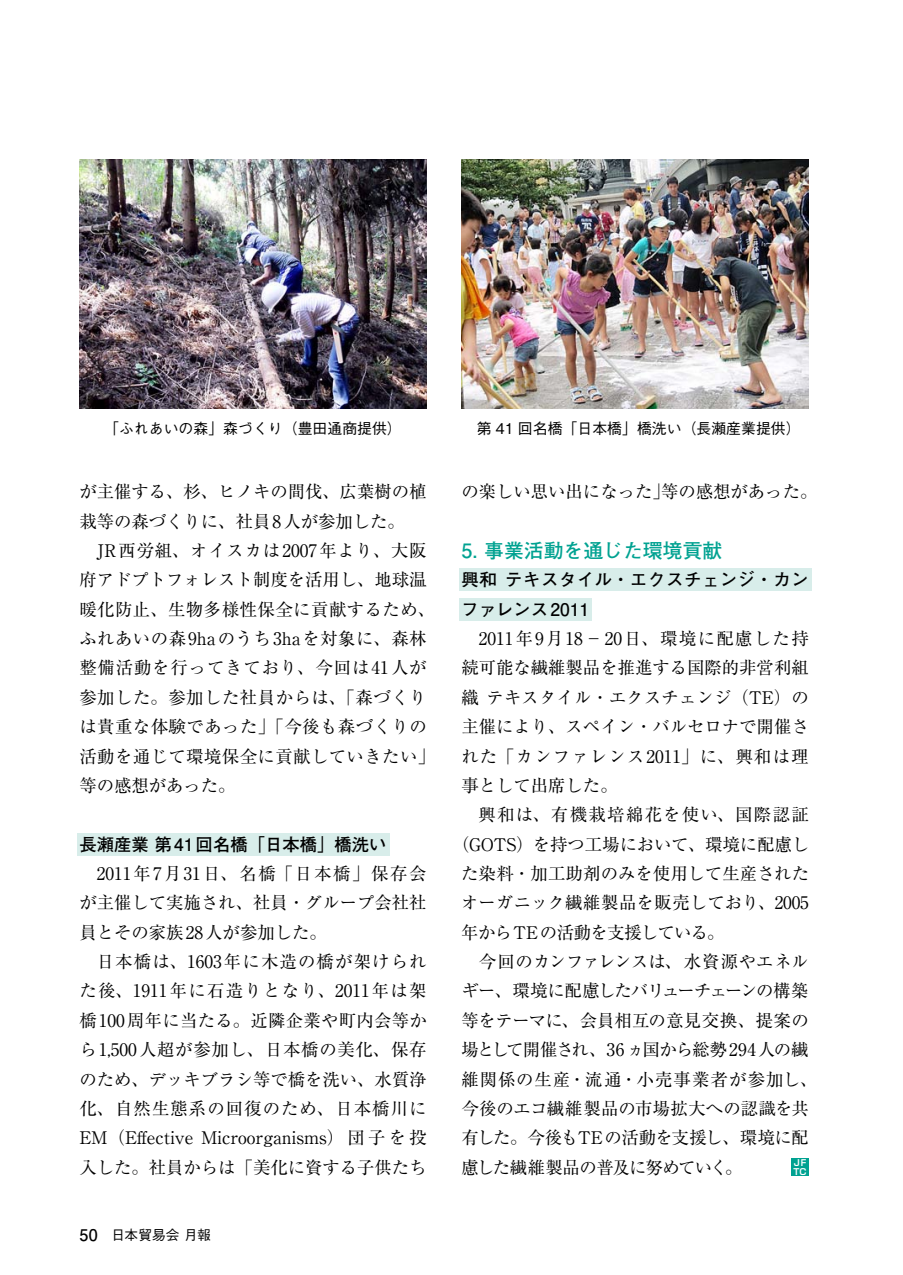
<style>
.page{position:relative;width:903px;height:1275px;background:#fff}
.page>*{position:absolute;margin:0;border:0;box-sizing:border-box;transform-origin:0 0}
.t1{font:700 19.78px "Futo Go B101 Pro";color:#00a291}
.t2{font:17.32px/29.4px "Ryumin Pro";color:#000;text-align:justify}
.t3{font:17.32px/29.4px "Ryumin Pro";letter-spacing:.03em;color:#000}
.t4{font:17.32px "Ryumin Pro";letter-spacing:-.04em;color:#000}
.t5{font:700 17.32px/29.4px "Futo Go B101 Pro";letter-spacing:.035em;color:#000}
.t6{font:17.32px "Ryumin Pro";letter-spacing:-.05em;color:#000}
.t7{font:17.32px "Ryumin Pro";letter-spacing:-.03em;color:#000}
.t8{font:17.32px "Ryumin Pro";letter-spacing:.055em;color:#000}
.t9{font:700 17.32px "Futo Go B101 Pro";color:#000}
.t10{font:17.32px "Ryumin Pro";letter-spacing:.08em;color:#000}
.t11{font:17.32px "Ryumin Pro";letter-spacing:-.035em;color:#000}
.t12{font:500 14.88px "Gothic BBB Pro";color:#000}
.t13{font:500 13.65px "Gothic BBB Pro";color:#000}
.t14{font:700 8.75px/8.8px "Shin Go Pro De";color:#fff}
.s1{font-family:"Futo Go B101 Pro";font-weight:700;font-size:16.1px}
</style>
<div class="page">
<div style="left:459px;top:568px;width:352px;height:23px;background:#d8edea"></div>
<div style="left:459px;top:598px;width:132px;height:23px;background:#d8edea"></div>
<div style="left:77px;top:833px;width:312px;height:22px;background:#d8edea"></div>
<img style="left:79px;top:160px;width:348px;height:248px">
<img style="left:461px;top:160px;width:348px;height:248px">
<div style="left:791px;top:1158px;width:18px;height:18px;background:#00a291"></div>
<p class="t12" style="left:104px;top:416px;width:299px">「ふれあいの森」森づくり（豊田通商提供）</p>
<p class="t12" style="left:477px;top:416px;width:325px">第 41 回名橋「日本橋」橋洗い（長瀬産業提供）</p>
<p class="t2" style="left:79px;top:476px;width:349px">が主催する、杉、ヒノキの間伐、広葉樹の植栽等の森づくりに、社員8人が参加した。</p>
<p class="t3" style="left:79px;top:535px;width:357px;text-indent:17px">JR西労組、オイスカは2007年より、大阪府アドプトフォレスト制度を活用し、地球温暖化防止、生物多様性保全に貢献するため、ふれあいの森9haのうち3haを対象に、森林整備活動を行ってきており、今回は41人が参加した。参加した社員からは、「森づくりは貴重な体験であった」「今後も森づくりの活動を通じて環境保全に貢献していきたい」等の感想があった。</p>
<p class="t9" style="left:79px;top:830px;width:309px">長瀬産業 第41回名橋「日本橋」橋洗い</p>
<p class="t2" style="left:79px;top:858px;width:349px;text-indent:17px">2011年7月31日、名橋「日本橋」保存会が主催して実施され、社員・グループ会社社員とその家族28人が参加した。</p>
<p class="t2" style="left:79px;top:946px;width:349px;text-indent:17px">日本橋は、1603年に木造の橋が架けられた後、1911年に石造りとなり、2011年は架橋100周年に当たる。近隣企業や町内会等から1,500人超が参加し、日本橋の美化、保存のため、デッキブラシ等で橋を洗い、水質浄化、自然生態系の回復のため、日本橋川にEM（Effective Microorganisms）団子を投入した。社員からは「美化に資する子供たち</p>
<p class="t13" style="left:79px;top:1224px;width:133px"><span class="s1">50</span>　日本貿易会 月報</p>
<p class="t2" style="left:461px;top:476px;width:357px">の楽しい思い出になった」等の感想があった。</p>
<p class="t1" style="left:461px;top:535px;width:262px">5. 事業活動を通じた環境貢献</p>
<p class="t5" style="left:461px;top:563px;width:349px">興和 テキスタイル・エクスチェンジ・カンファレンス2011</p>
<p class="t2" style="left:461px;top:623px;width:349px;text-indent:17px">2011年9月18−20日、環境に配慮した持続可能な繊維製品を推進する国際的非営利組織 テキスタイル・エクスチェンジ（TE）の主催により、スペイン・バルセロナで開催された「カンファレンス2011」に、興和は理事として出席した。</p>
<p class="t10" style="left:479px;top:801px;width:332px">興和は、有機栽培綿花を使い、国際認証</p>
<p class="t2" style="left:452px;top:828px;width:358px">（GOTS）を持つ工場において、環境に配慮し</p>
<p class="t2" style="left:461px;top:858px;width:350px">た染料・加工助剤のみを使用して生産された</p>
<p class="t2" style="left:461px;top:887px;width:349px">オーガニック繊維製品を販売しており、2005</p>
<p class="t11" style="left:461px;top:919px;width:265px">年からTEの活動を支援している。</p>
<p class="t2" style="left:479px;top:946px;width:331px">今回のカンファレンスは、水資源やエネル</p>
<p class="t6" style="left:461px;top:977px;width:349px">ギー、環境に配慮したバリューチェーンの構築</p>
<p class="t2" style="left:461px;top:1004px;width:349px">等をテーマに、会員相互の意見交換、提案の</p>
<p class="t4" style="left:461px;top:1036px;width:349px">場として開催され、36 ヵ国から総勢294人の繊</p>
<p class="t8" style="left:461px;top:1065px;width:357px">維関係の生産・流通・小売事業者が参加し、</p>
<p class="t2" style="left:461px;top:1092px;width:349px">今後のエコ繊維製品の市場拡大への認識を共</p>
<p class="t7" style="left:461px;top:1124px;width:349px">有した。今後もTEの活動を支援し、環境に配</p>
<p class="t4" style="left:461px;top:1153px;width:283px">慮した繊維製品の普及に努めていく。</p>
<p class="t14" style="left:793px;top:1157px;width:15px">JF<br>TC</p>
</div>
